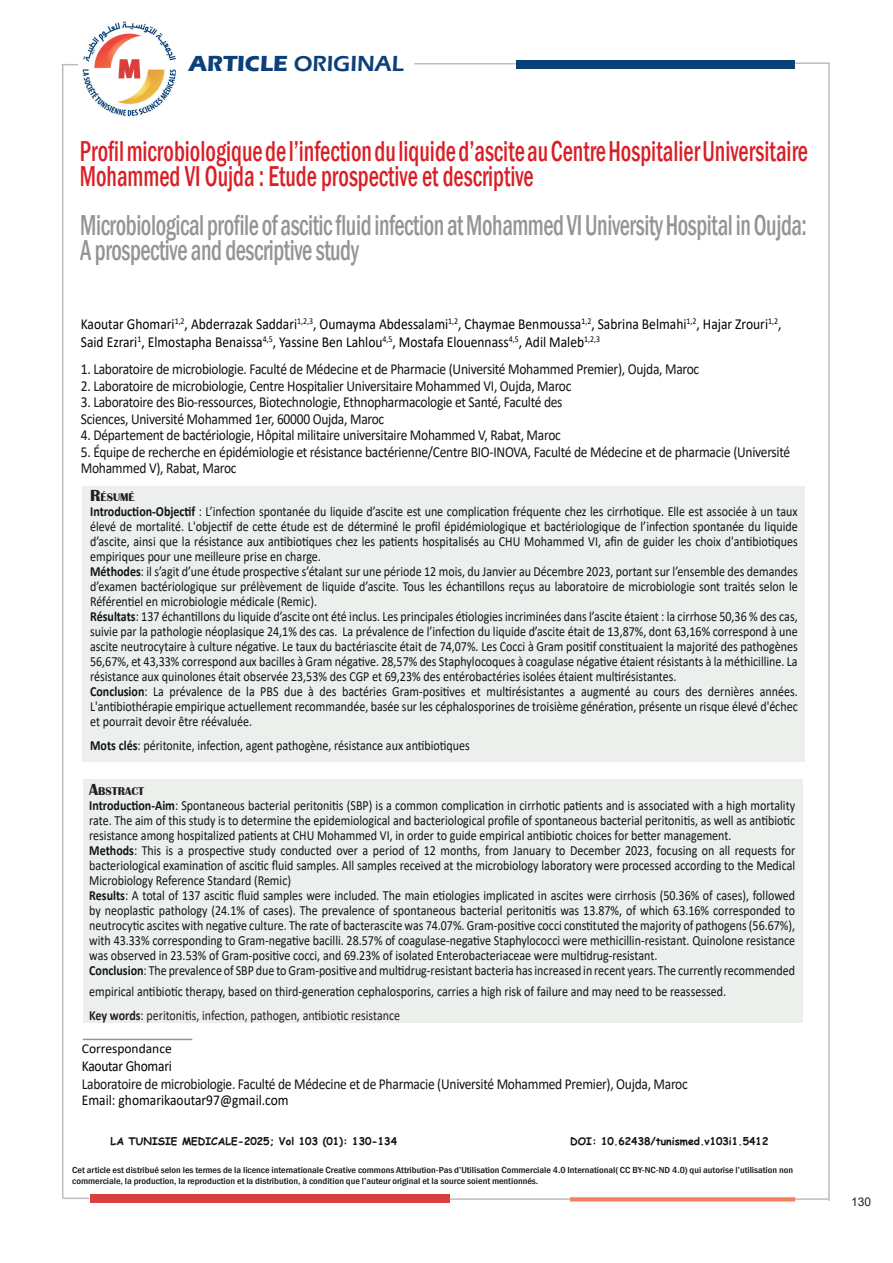
<style>
.page{position:relative;width:893px;height:1263px;background:#fff}
.page>*{position:absolute;margin:0;border:0;box-sizing:border-box;transform-origin:0 0}
.t1{font:500 condensed 29.55px/25.5px "Franklin Gothic";color:#d91f26;scale:.77 1}
.t2{font:500 condensed 29.55px/25.5px "Franklin Gothic";letter-spacing:-.02em;color:#929595;scale:.77 1}
.t3{font:600 22.5px "Eras ITC";color:#0c4078}
.t4{font:15.3px/16.5px "Calibri";letter-spacing:-.02em;color:#111314;scale:.88 1}
.t5{font:15.3px/18px "Calibri";color:#000;scale:.88 1}
.t6{font:15.3px "Calibri";letter-spacing:-.02em;color:#000;scale:.88 1}
.t7{font:15px "Calibri";color:#000;scale:.9 1}
.t8{font:13.95px/15px "Calibri";color:#111314;text-align:justify;scale:.86 1}
.t9{font:13.95px "Calibri";color:#231f20;scale:.86 1}
.t10{font:13.5px "Calibri";color:#000}
.t11{font:12px "Arial";color:#231f20}
.t12{font:700 11.55px "Britannic";color:#231f20}
.t13{font:700 10.5px "Comic Sans MS";color:#111314}
.t14{font:500 condensed 9px "Franklin Gothic";color:#111314;scale:1.13 1}
.s1{font-weight:700}
.s2{font-size:16.5px}
</style>
<div class="page">
<div style="left:82px;top:486px;width:723px;height:276px;background:#edefed"></div>
<div style="left:83px;top:779px;width:720px;height:244px;background:#edefed"></div>
<hr style="left:83px;top:1039px;width:109px;height:1px;background:#929595">
<div style="left:516px;top:60px;width:278px;height:8px;background:#0c4078"></div>
<svg style="left:62px;top:64px;width:16px;height:1px"></svg>
<hr style="left:62px;top:65px;width:1px;height:1133px;background:#bcbdc0">
<hr style="left:828px;top:64px;width:2px;height:1137px;background:#bcbdc0">
<hr style="left:795px;top:62px;width:35px;height:2px;background:#bcbdc0">
<hr style="left:414px;top:63px;width:102px;height:2px;background:#bcbdc0">
<div style="left:90px;top:1194px;width:359px;height:9px;background:#da3f3f"></div>
<hr style="left:794px;top:1198px;width:35px;height:2px;background:#bcbdc0">
<svg style="left:570px;top:1197px;width:225px;height:4px"></svg>
<hr style="left:450px;top:1198px;width:120px;height:2px;background:#bcbdc0">
<hr style="left:63px;top:1197px;width:26px;height:2px;background:#bcbdc0">
<img style="left:82px;top:21px;width:94px;height:96px">
<p class="t3" style="left:189px;top:51px;width:216px"><span class="s1">ARTICLE</span> ORIGINAL</p>
<p class="t1" style="left:80px;top:138px;width:947px">Profil microbiologique de l’infection du liquide d’ascite au Centre Hospitalier Universitaire<br>Mohammed VI Oujda : Etude prospective et descriptive</p>
<p class="t2" style="left:80px;top:212px;width:945px">Microbiological profile of ascitic fluid infection at Mohammed VI University Hospital in Oujda:<br>A prospective and descriptive study</p>
<p class="t5" style="left:81px;top:315px;width:798px">Kaoutar Ghomari<sup>1,2</sup>, Abderrazak Saddari<sup>1,2,3</sup>, Oumayma Abdessalami<sup>1,2</sup>, Chaymae Benmoussa<sup>1,2</sup>, Sabrina Belmahi<sup>1,2</sup>, Hajar Zrouri<sup>1,2</sup>,<br>Said Ezrari<sup>1</sup>, Elmostapha Benaissa<sup>4,5</sup>, Yassine Ben Lahlou<sup>4,5</sup>, Mostafa Elouennass<sup>4,5</sup>, Adil Maleb<sup>1,2,3</sup></p>
<p class="t4" style="left:81px;top:360px;width:704px">1. Laboratoire de microbiologie. Faculté de Médecine et de Pharmacie (Université Mohammed Premier), Oujda, Maroc</p>
<p class="t4" style="left:81px;top:377px;width:559px">2. Laboratoire de microbiologie, Centre Hospitalier Universitaire Mohammed VI, Oujda, Maroc</p>
<p class="t4" style="left:81px;top:393px;width:549px">3. Laboratoire des Bio-ressources, Biotechnologie, Ethnopharmacologie et Santé, Faculté des</p>
<p class="t4" style="left:81px;top:410px;width:346px">Sciences, Université Mohammed 1er, 60000 Oujda, Maroc</p>
<p class="t4" style="left:81px;top:426px;width:547px">4. Département de bactériologie, Hôpital militaire universitaire Mohammed V, Rabat, Maroc</p>
<p class="t4" style="left:81px;top:443px;width:808px">5. Équipe de recherche en épidémiologie et résistance bactérienne/Centre BIO-INOVA, Faculté de Médecine et de pharmacie (Université<br>Mohammed V), Rabat, Maroc</p>
<p class="t12" style="left:90px;top:491px;width:46px"><span class="s2">R</span>ÉSUMÉ</p>
<p class="t8" style="left:90px;top:503px;width:824px"><span class="s1">Introduction-Objectif</span> : L’infection spontanée du liquide d’ascite est une complication fréquente chez les cirrhotique. Elle est associée à un taux élevé de mortalité. L'objectif de cette étude est de déterminé le profil épidémiologique et bactériologique de l’infection spontanée du liquide d’ascite, ainsi que la résistance aux antibiotiques chez les patients hospitalisés au CHU Mohammed VI, afin de guider les choix d'antibiotiques empiriques pour une meilleure prise en charge.</p>
<p class="t8" style="left:90px;top:563px;width:824px"><span class="s1">Méthodes</span>: il s’agit d’une étude prospective s’étalant sur une période 12 mois, du Janvier au Décembre 2023, portant sur l’ensemble des demandes d’examen bactériologique sur prélèvement de liquide d’ascite. Tous les échantillons reçus au laboratoire de microbiologie sont traités selon le Référentiel en microbiologie médicale (Remic).</p>
<p class="t8" style="left:90px;top:608px;width:824px"><span class="s1">Résultats</span>: 137 échantillons du liquide d’ascite ont été inclus. Les principales étiologies incriminées dans l’ascite étaient : la cirrhose 50,36 % des cas, suivie par la pathologie néoplasique 24,1% des cas. La prévalence de l’infection du liquide d’ascite était de 13,87%, dont 63,16% correspond à une ascite neutrocytaire à culture négative. Le taux du bactériascite était de 74,07%. Les Cocci à Gram positif constituaient la majorité des pathogènes 56,67%, et 43,33% correspond aux bacilles à Gram négative. 28,57% des Staphylocoques à coagulase négative étaient résistants à la méthicilline. La résistance aux quinolones était observée 23,53% des CGP et 69,23% des entérobactéries isolées étaient multirésistantes.</p>
<p class="t8" style="left:90px;top:683px;width:824px"><span class="s1">Conclusion</span>: La prévalence de la PBS due à des bactéries Gram-positives et multirésistantes a augmenté au cours des dernières années.<br>L'antibiothérapie empirique actuellement recommandée, basée sur les céphalosporines de troisième génération, présente un risque élevé d'échec et pourrait devoir être réévaluée.</p>
<p class="t8" style="left:90px;top:737px;width:443px"><span class="s1">Mots clés</span>: péritonite, infection, agent pathogène, résistance aux antibiotiques</p>
<p class="t12" style="left:89px;top:784px;width:56px"><span class="s2">A</span>BSTRACT</p>
<p class="t8" style="left:89px;top:797px;width:822px"><span class="s1">Introduction-Aim</span>: Spontaneous bacterial peritonitis (SBP) is a common complication in cirrhotic patients and is associated with a high mortality rate. The aim of this study is to determine the epidemiological and bacteriological profile of spontaneous bacterial peritonitis, as well as antibiotic resistance among hospitalized patients at CHU Mohammed VI, in order to guide empirical antibiotic choices for better management.</p>
<p class="t8" style="left:89px;top:842px;width:822px"><span class="s1">Methods</span>: This is a prospective study conducted over a period of 12 months, from January to December 2023, focusing on all requests for bacteriological examination of ascitic fluid samples. All samples received at the microbiology laboratory were processed according to the Medical Microbiology Reference Standard (Remic)</p>
<p class="t8" style="left:89px;top:887px;width:822px"><span class="s1">Results</span>: A total of 137 ascitic fluid samples were included. The main etiologies implicated in ascites were cirrhosis (50.36% of cases), followed by neoplastic pathology (24.1% of cases). The prevalence of spontaneous bacterial peritonitis was 13.87%, of which 63.16% corresponded to neutrocytic ascites with negative culture. The rate of bacterascite was 74.07%. Gram-positive cocci constituted the majority of pathogens (56.67%), with 43.33% corresponding to Gram-negative bacilli. 28.57% of coagulase-negative Staphylococci were methicillin-resistant. Quinolone resistance was observed in 23.53% of Gram-positive cocci, and 69.23% of isolated Enterobacteriaceae were multidrug-resistant.</p>
<p class="t8" style="left:89px;top:959px;width:822px;line-height:21.6px"><span class="s1">Conclusion</span>: The prevalence of SBP due to Gram-positive and multidrug-resistant bacteria has increased in recent years. The currently recommended empirical antibiotic therapy, based on third-generation cephalosporins, carries a high risk of failure and may need to be reassessed.</p>
<p class="t9" style="left:89px;top:1006px;width:363px"><span class="s1">Key words</span>: peritonitis, infection, pathogen, antibiotic resistance</p>
<p class="t10" style="left:82px;top:1039px;width:91px">Correspondance</p>
<p class="t6" style="left:82px;top:1055px;width:104px">Kaoutar Ghomari</p>
<p class="t4" style="left:82px;top:1075px;width:690px">Laboratoire de microbiologie. Faculté de Médecine et de Pharmacie (Université Mohammed Premier), Oujda, Maroc</p>
<p class="t7" style="left:82px;top:1090px;width:231px">Email: ghomarikaoutar97@gmail.com</p>
<p class="t13" style="left:111px;top:1133px;width:288px">LA TUNISIE MEDICALE-2025; Vol 103 (01): 130-134</p>
<p class="t13" style="left:570px;top:1133px;width:200px">DOI: 10.62438/tunismed.v103i1.5412</p>
<p class="t14" style="left:72px;top:1164px;width:639px">Cet article est distribué selon les termes de la licence internationale Creative commons Attribution-Pas d’Utilisation Commerciale 4.0 International( CC BY-NC-ND 4.0) qui autorise l’utilisation non</p>
<p class="t14" style="left:72px;top:1175px;width:414px">commerciale, la production, la reproduction et la distribution, à condition que l’auteur original et la source soient mentionnés.</p>
<p class="t11" style="left:851px;top:1194px;width:22px">130</p>
</div>
